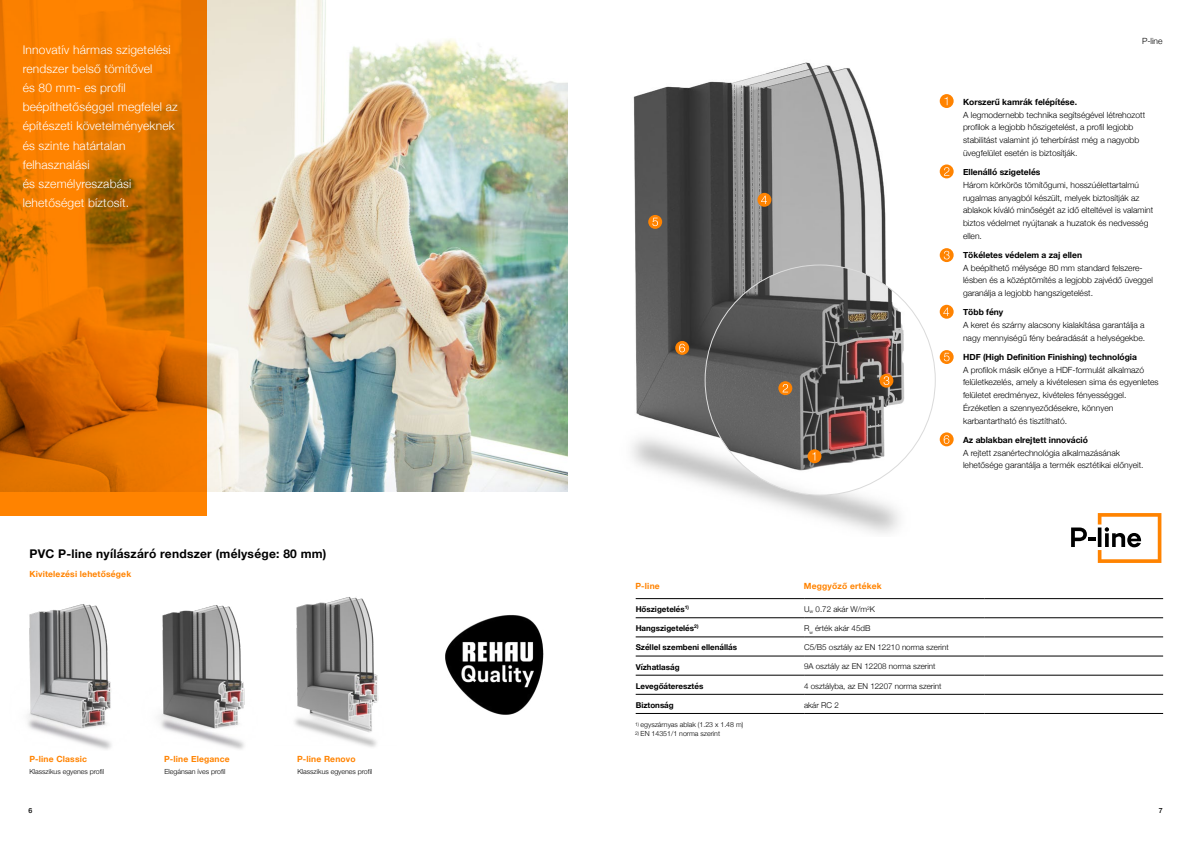
<style>
.page{position:relative;width:1191px;height:842px;background:#fff}
.page>*{position:absolute;margin:0;border:0;box-sizing:border-box;transform-origin:0 0}
.t1{font:300 12px/19.1px "Helvetica Neue";letter-spacing:.015em;color:#fff}
.t2{font:700 12px "Helvetica Neue";letter-spacing:.02em;color:#000}
.t3{font:300 8.5px/12.8px "Helvetica Neue";color:#000}
.t4{font:700 8.5px "Helvetica Neue";color:#000}
.t5{font:700 8.5px "Helvetica Neue";letter-spacing:.02em;color:#ff8300}
.t6{font:300 8px "Helvetica Neue";color:#000}
.t7{font:700 8px "Helvetica Neue";color:#000}
.t8{font:300 7px "Helvetica Neue";color:#000}
.t9{font:500 7px "Helvetica Neue";color:#000}
.s1{font-size:5px}
</style>
<div class="page">
<img style="left:207px;top:0;width:360px;height:491px">
<svg style="left:0;top:0;width:207px;height:516px;background:#e07200"></svg>
<img style="left:27px;top:604px;width:85px;height:146px">
<img style="left:445px;top:615px;width:99px;height:100px">
<img style="left:294px;top:597px;width:84px;height:150px">
<img style="left:159px;top:605px;width:86px;height:145px">
<hr style="left:635px;top:598px;width:169px;height:1px;background:#000">
<hr style="left:804px;top:598px;width:180px;height:1px;background:#000">
<hr style="left:984px;top:598px;width:179px;height:1px;background:#000">
<hr style="left:635px;top:618px;width:169px;height:1px;background:#000">
<hr style="left:804px;top:618px;width:180px;height:1px;background:#000">
<hr style="left:984px;top:618px;width:179px;height:1px;background:#000">
<hr style="left:635px;top:637px;width:169px;height:1px;background:#000">
<hr style="left:804px;top:637px;width:180px;height:1px;background:#000">
<hr style="left:984px;top:637px;width:179px;height:1px;background:#000">
<hr style="left:635px;top:656px;width:169px;height:1px;background:#000">
<hr style="left:804px;top:656px;width:180px;height:1px;background:#000">
<hr style="left:984px;top:656px;width:179px;height:1px;background:#000">
<hr style="left:635px;top:694px;width:169px;height:1px;background:#000">
<hr style="left:635px;top:713px;width:169px;height:1px;background:#000">
<hr style="left:635px;top:675px;width:169px;height:1px;background:#000">
<hr style="left:804px;top:675px;width:180px;height:1px;background:#000">
<hr style="left:984px;top:675px;width:179px;height:1px;background:#000">
<hr style="left:804px;top:694px;width:180px;height:1px;background:#000">
<hr style="left:984px;top:694px;width:179px;height:1px;background:#000">
<hr style="left:804px;top:713px;width:180px;height:1px;background:#000">
<hr style="left:984px;top:713px;width:179px;height:1px;background:#000">
<svg style="left:939px;top:94px;width:14px;height:14px"></svg>
<svg style="left:944px;top:97px;width:3px;height:8px"></svg>
<svg style="left:939px;top:164px;width:14px;height:14px"></svg>
<svg style="left:944px;top:167px;width:5px;height:9px"></svg>
<svg style="left:939px;top:248px;width:14px;height:14px"></svg>
<svg style="left:943px;top:251px;width:6px;height:8px"></svg>
<div style="left:939px;top:305px;width:14px;height:14px;background:#ff8300;border-radius:50%"></div>
<svg style="left:943px;top:308px;width:6px;height:8px"></svg>
<svg style="left:939px;top:350px;width:14px;height:14px"></svg>
<svg style="left:944px;top:353px;width:5px;height:8px"></svg>
<svg style="left:939px;top:432px;width:14px;height:14px"></svg>
<svg style="left:943px;top:435px;width:6px;height:9px"></svg>
<svg style="left:1071px;top:513px;width:90px;height:50px"></svg>
<img style="left:631px;top:62px;width:282px;height:471px">
<img style="left:705px;top:265px;width:230px;height:230px;border-radius:115px">
<svg style="left:778px;top:381px;width:14px;height:14px"></svg>
<svg style="left:782px;top:384px;width:6px;height:8px"></svg>
<svg style="left:879px;top:374px;width:14px;height:14px"></svg>
<svg style="left:883px;top:376px;width:6px;height:9px"></svg>
<svg style="left:807px;top:449px;width:14px;height:14px"></svg>
<svg style="left:812px;top:452px;width:3px;height:8px"></svg>
<div style="left:757px;top:193px;width:14px;height:14px;background:#ff8300;border-radius:50%"></div>
<svg style="left:761px;top:196px;width:6px;height:8px"></svg>
<div style="left:648px;top:215px;width:14px;height:14px;background:#ff8300;border-radius:50%"></div>
<svg style="left:652px;top:218px;width:6px;height:8px"></svg>
<div style="left:675px;top:341px;width:14px;height:14px;background:#ff8300;border-radius:50%"></div>
<svg style="left:679px;top:344px;width:6px;height:8px"></svg>
<h1 class="t1" style="left:23px;top:39px;width:156px">Innovatív hármas szigetelési rendszer belső tömítővel<br>és 80 mm- es profil beépíthetőséggel megfelel az építészeti követelményeknek és szinte határtalan felhasznalási<br>és személyreszabási lehetőséget bíztosít.</h1>
<h1 class="t2" style="left:29px;top:544px;width:299px">PVC P-line nyílászáró rendszer (mélysége: 80 mm)</h1>
<p class="t5" style="left:29px;top:567px;width:103px">Kivitelezési lehetőségek</p>
<p class="t5" style="left:29px;top:752px;width:59px">P-line Classic</p>
<p class="t5" style="left:164px;top:752px;width:67px">P-line Elegance</p>
<p class="t8" style="left:29px;top:766px;width:76px">Klasszikus egyenes profil</p>
<p class="t8" style="left:164px;top:766px;width:62px">Elegánsan íves profil</p>
<p class="t5" style="left:297px;top:752px;width:60px">P-line Renovo</p>
<p class="t8" style="left:297px;top:766px;width:76px">Klasszikus egyenes profil</p>
<p class="t3" style="left:1142px;top:34px;width:22px">P-line</p>
<p class="t4" style="left:963px;top:95px;width:115px">Korszerű kamrák felépítése.</p>
<p class="t3" style="left:963px;top:108px;width:184px">A legmodernebb technika segítségével létrehozott profilok a legjobb hőszigetelést, a profil legjobb stabilitást valamint jó teherbírást még a nagyobb üvegfelület esetén is biztosítják.</p>
<p class="t4" style="left:963px;top:165px;width:79px">Ellenálló szigetelés</p>
<p class="t3" style="left:963px;top:178px;width:192px">Három körkörös tömítőgumi, hosszúélettartalmú rugalmas anyagból készült, melyek biztosítják az ablakok kíváló minőségét az idő elteltével is valamint biztos védelmet nyújtanak a huzatok és nedvesség ellen.</p>
<p class="t4" style="left:963px;top:248px;width:120px">Tökéletes védelem a zaj ellen</p>
<p class="t3" style="left:963px;top:261px;width:191px">A beépíthető mélysége 80 mm standard felszere&shy;lésben és a középtömítés a legjobb zajvédő üveggel garanálja a legjobb hangszigetelést.</p>
<p class="t4" style="left:963px;top:306px;width:42px">Több fény</p>
<p class="t3" style="left:963px;top:318px;width:184px">A keret és szárny alacsony kialakítása garantálja a nagy mennyiségű fény beáradását a helységekbe.</p>
<p class="t4" style="left:963px;top:350px;width:175px">HDF (High Definition Finishing) technológia</p>
<p class="t3" style="left:963px;top:363px;width:197px">A profilok másik előnye a HDF-formulát alkalmazó felületkezelés, amely a kivételesen sima és egyenletes felületet eredményez, kivételes fényességgel.<br>Érzéketlen a szennyeződésekre, könnyen karbantartható és tisztítható.</p>
<p class="t4" style="left:963px;top:433px;width:126px">Az ablakban elrejtett innováció</p>
<p class="t3" style="left:963px;top:445px;width:182px">A rejtett zsanértechnológia alkalmazásának lehetősége garantálja a termék esztétikai előnyeit.</p>
<p class="t5" style="left:635px;top:580px;width:26px">P-line</p>
<p class="t5" style="left:804px;top:580px;width:79px">Meggyőző ertékek</p>
<p class="t7" style="left:635px;top:603px;width:55px">Hőszigetelés<sup>1)</sup></p>
<p class="t6" style="left:804px;top:603px;width:72px">U<sub>w</sub> 0.72 akár W/m<sup>2</sup>K</p>
<p class="t7" style="left:635px;top:622px;width:64px">Hangszigetelés<sup>2)</sup></p>
<p class="t6" style="left:804px;top:622px;width:68px">R<sub>w</sub> érték akár 45dB</p>
<p class="t7" style="left:635px;top:641px;width:103px">Széllel szembeni ellenállás</p>
<p class="t6" style="left:804px;top:641px;width:146px">C5/B5 osztály az EN 12210 norma szerint</p>
<p class="t7" style="left:635px;top:660px;width:45px">Vízhatlaság</p>
<p class="t6" style="left:804px;top:660px;width:133px">9A osztály az EN 12208 norma szerint</p>
<p class="t7" style="left:635px;top:679px;width:69px">Levegőáteresztés</p>
<p class="t6" style="left:804px;top:679px;width:139px">4 osztályba, az EN 12207 norma szerint</p>
<p class="t7" style="left:635px;top:699px;width:40px">Biztonság</p>
<p class="t6" style="left:804px;top:698px;width:36px">akár RC 2</p>
<p class="t8" style="left:635px;top:719px;width:110px"><span class="s1">1)</span> egyszárnyas ablak (1.23 x 1.48 m)</p>
<p class="t8" style="left:635px;top:728px;width:86px"><span class="s1">2)</span> EN 14351/1 norma szerint</p>
<p class="t9" style="left:28px;top:805px;width:5px">6</p>
<p class="t9" style="left:1158px;top:805px;width:5px">7</p>
</div>
